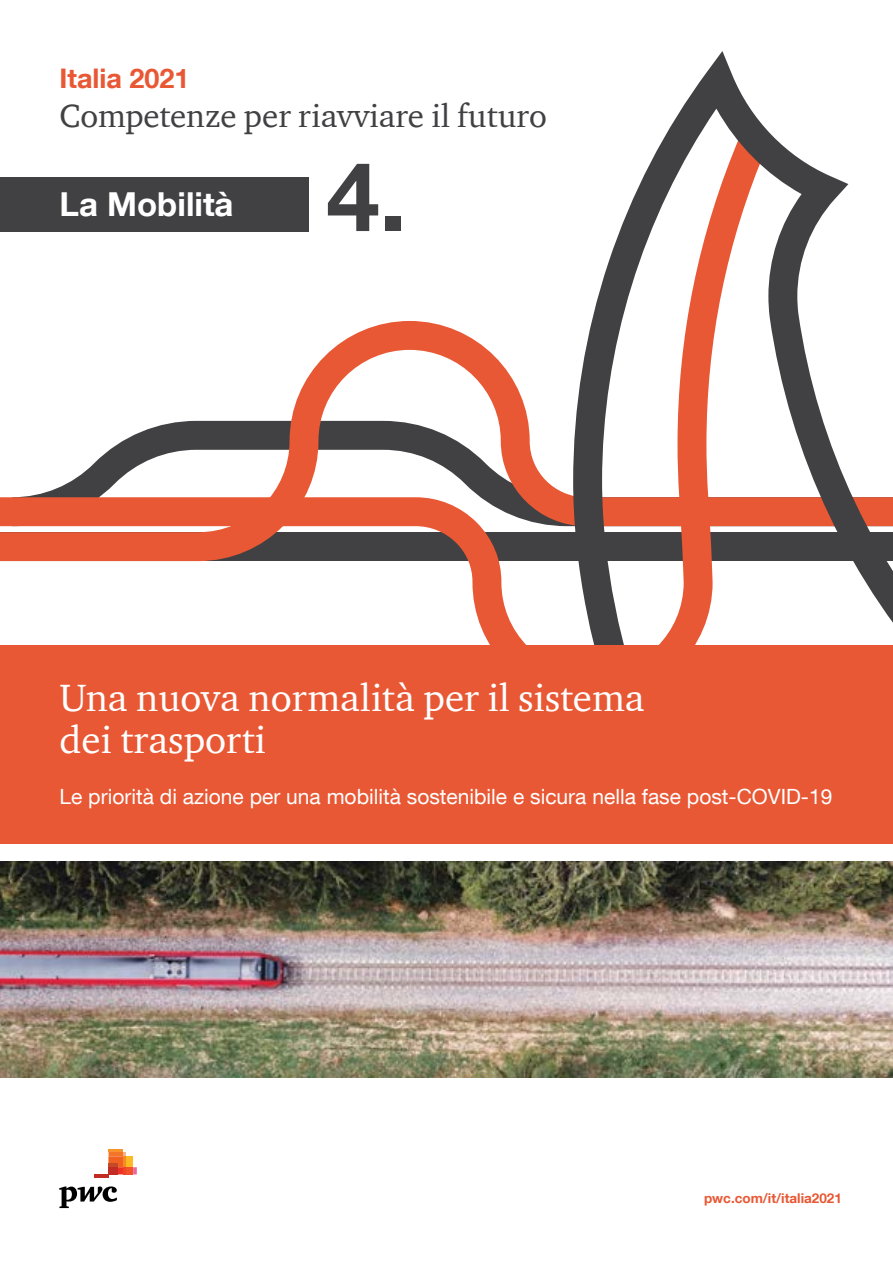
<style>
.page{position:relative;width:893px;height:1263px;background:#fff}
.page>*{position:absolute;margin:0;border:0;box-sizing:border-box;transform-origin:0 0}
.t1{font:700 96px "Helvetica Neue LT Com";color:#414042}
.t2{font:39px/42px "ITC Charter Com";color:#fff}
.t3{font:33px "ITC Charter Com";color:#414042}
.t4{font:700 33px "Helvetica Neue LT Com";color:#fff}
.t5{font:700 27px "Helvetica Neue LT Com";color:#e85834}
.t6{font:21px "Helvetica Neue LT Com";color:#fff}
.t7{font:700 13.5px "Helvetica Neue LT Com";color:#e85834}
</style>
<div class="page">
<svg style="left:0;top:177px;width:573px;height:468px"></svg>
<svg style="left:573px;top:51px;width:320px;height:594px"></svg>
<svg style="left:59px;top:1186px;width:58px;height:22px"></svg>
<hr style="left:109px;top:1149px;width:14px;height:3px;background:#f7942f">
<svg style="left:109px;top:1152px;width:28px;height:22px"></svg>
<div style="left:109px;top:1167px;width:9px;height:7px;background:#c22c25"></div>
<hr style="left:94px;top:1174px;width:15px;height:4px;background:#c22c25">
<div style="left:0;top:645px;width:893px;height:198px;background:#e85834"></div>
<div style="left:0;top:177px;width:308px;height:54px;background:#414042"></div>
<img style="left:0;top:861px;width:893px;height:216px">
<p class="t5" style="left:60px;top:62px;width:131px">Italia 2021</p>
<h3 class="t3" style="left:60px;top:96px;width:489px">Competenze per riavviare il futuro</h3>
<h3 class="t4" style="left:60px;top:183px;width:176px">La Mobilità</h3>
<h1 class="t1" style="left:326px;top:136px;width:82px">4.</h1>
<h2 class="t2" style="left:60px;top:676px;width:587px">Una nuova normalità per il sistema dei trasporti</h2>
<p class="t6" style="left:60px;top:784px;width:774px">Le priorità di azione per una mobilità sostenibile e sicura nella fase post-COVID-19</p>
<p class="t7" style="left:704px;top:1190px;width:139px">pwc.com/it/italia2021</p>
</div>
